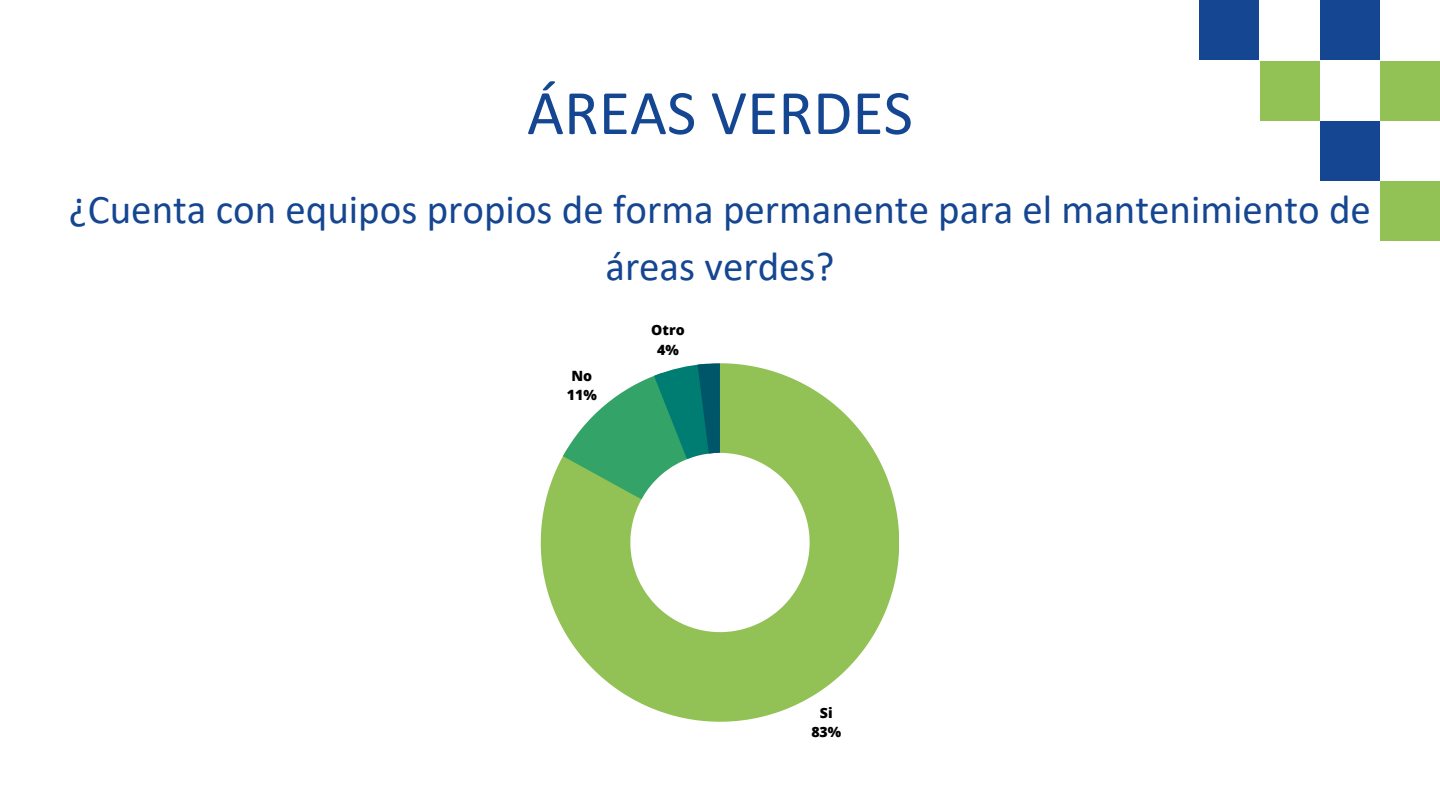
<style>
.page{position:relative;width:1440px;height:810px;background:#fff}
.page>*{position:absolute;margin:0;border:0;box-sizing:border-box;transform-origin:0 0}
.t1{font:64px "Calibri";color:#154691}
.t2{font:41px/57px "Calibri";color:#154691;text-align:center}
.t3{font:800 14.2px/19.5px "Open Sans";color:#000;text-align:center}
</style>
<div class="page">
<div style="left:1380px;top:61px;width:60px;height:60px;background:#92c255"></div>
<div style="left:1320px;top:0;width:60px;height:60px;background:#154691"></div>
<div style="left:1260px;top:61px;width:60px;height:60px;background:#92c255"></div>
<div style="left:1320px;top:121px;width:60px;height:60px;background:#154691"></div>
<div style="left:1199px;top:0;width:60px;height:60px;background:#154691"></div>
<div style="left:1380px;top:181px;width:60px;height:60px;background:#92c255"></div>
<svg style="left:541px;top:363px;width:358px;height:359px;fill:#92c255"></svg>
<svg style="left:563px;top:363px;width:157px;height:136px"></svg>
<h1 class="t1" style="left:527px;top:86px;width:387px">ÁREAS VERDES</h1>
<p class="t2" style="left:69px;top:184px;width:1304px">¿Cuenta con equipos propios de forma permanente para el mantenimiento de áreas verdes?</p>
<p class="t3" style="left:567px;top:366px;width:31px">No<br>11%</p>
<p class="t3" style="left:651px;top:320px;width:35px">Otro<br>4%</p>
<p class="t3" style="left:811px;top:702px;width:31px">Si<br>83%</p>
</div>
